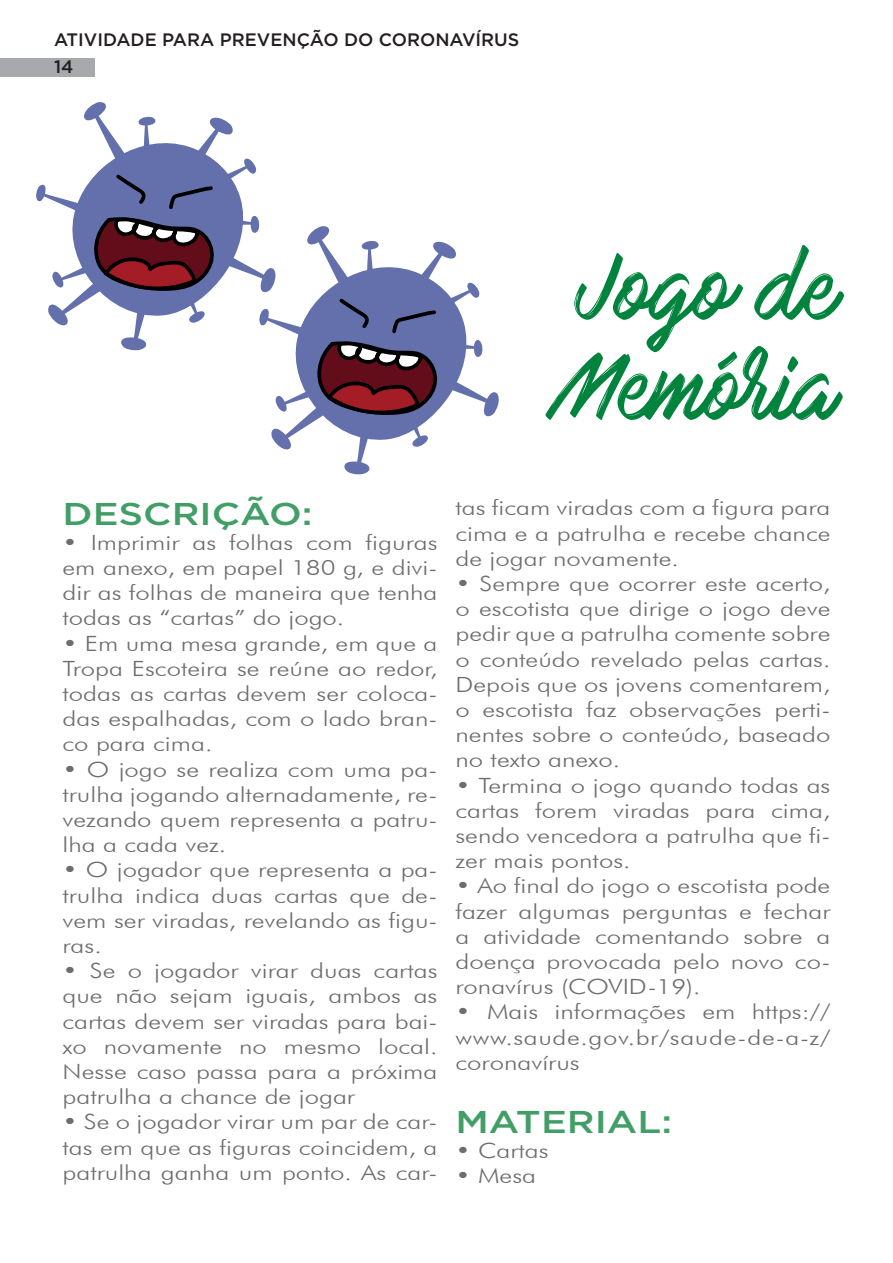
<style>
.page{position:relative;width:893px;height:1263px;background:#fff}
.page>*{position:absolute;margin:0;border:0;box-sizing:border-box;transform-origin:0 0}
.t1{font:83.4px/100.1px "Mark My Words";color:#00843d}
.t2{font:500 31.5px "Gotham";color:#419e66;scale:1.22 1}
.t3{font:300 21px/25.2px "Futura BT";color:#6c6d70;text-align:justify;scale:1.22 1}
.t4{font:500 18px/26.8px "Gotham";color:#231f20}
</style>
<div class="page">
<div style="left:0;top:58px;width:95px;height:19px;background:#a8a9ad"></div>
<svg style="left:36px;top:102px;width:463px;height:373px"></svg>
<p class="t4" style="left:54px;top:26px;width:467px">ATIVIDADE PARA PREVENÇÃO DO CORONAVÍRUS<br>14</p>
<p class="t1" style="left:553px;top:241px;width:288px">Jogo de<br>Memória</p>
<p class="t2" style="left:63px;top:493px;width:207px">DESCRIÇÃO:</p>
<p class="t3" style="left:63px;top:529px;width:309px">• Imprimir as folhas com figuras em anexo, em papel 180 g, e divi&shy;dir as folhas de maneira que tenha todas as “cartas” do jogo.</p>
<p class="t3" style="left:63px;top:630px;width:309px">• Em uma mesa grande, em que a Tropa Escoteira se reúne ao redor, todas as cartas devem ser coloca&shy;das espalhadas, com o lado bran&shy;co para cima.</p>
<p class="t3" style="left:63px;top:756px;width:309px">• O jogo se realiza com uma pa&shy;trulha jogando alternadamente, re&shy;vezando quem representa a patru&shy;lha a cada vez.</p>
<p class="t3" style="left:63px;top:857px;width:309px">• O jogador que representa a pa&shy;trulha indica duas cartas que de&shy;vem ser viradas, revelando as figu&shy;ras.</p>
<p class="t3" style="left:63px;top:958px;width:309px">• Se o jogador virar duas cartas que não sejam iguais, ambos as cartas devem ser viradas para bai&shy;xo novamente no mesmo local.<br>Nesse caso passa para a próxima patrulha a chance de jogar</p>
<p class="t3" style="left:63px;top:1109px;width:309px">• Se o jogador virar um par de car&shy;tas em que as figuras coincidem, a patrulha ganha um ponto. As car-</p>
<p class="t3" style="left:455px;top:495px;width:309px">tas ficam viradas com a figura para cima e a patrulha e recebe chance de jogar novamente.</p>
<p class="t3" style="left:455px;top:571px;width:309px">• Sempre que ocorrer este acerto, o escotista que dirige o jogo deve pedir que a patrulha comente sobre o conteúdo revelado pelas cartas.<br>Depois que os jovens comentarem, o escotista faz observações perti&shy;nentes sobre o conteúdo, baseado no texto anexo.</p>
<p class="t3" style="left:455px;top:772px;width:309px">• Termina o jogo quando todas as cartas forem viradas para cima, sendo vencedora a patrulha que fi&shy;zer mais pontos.</p>
<p class="t3" style="left:455px;top:873px;width:309px">• Ao final do jogo o escotista pode fazer algumas perguntas e fechar a atividade comentando sobre a doença provocada pelo novo co&shy;ronavírus (COVID-19).</p>
<p class="t3" style="left:455px;top:999px;width:309px">• Mais informações em https:// www.saude.gov.br/saude-de-a-z/ coronavírus</p>
<p class="t2" style="left:455px;top:1101px;width:179px">MATERIAL:</p>
<p class="t3" style="left:455px;top:1138px;width:78px">• Cartas</p>
<p class="t3" style="left:455px;top:1163px;width:68px">• Mesa</p>
</div>
